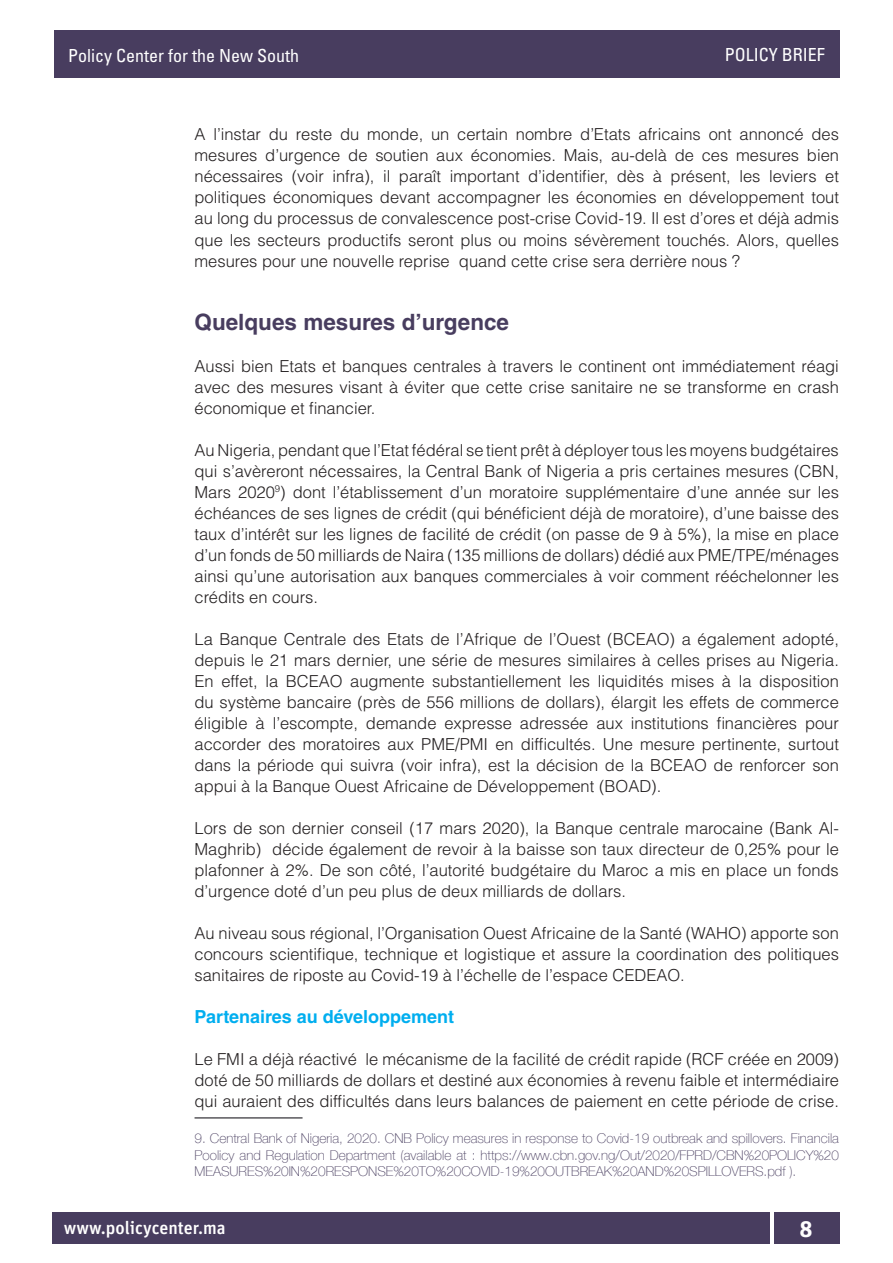
<style>
.page{position:relative;width:893px;height:1263px;background:#fff}
.page>*{position:absolute;margin:0;border:0;box-sizing:border-box;transform-origin:0 0}
.Texte{font:700 22.5px "Helvetica LT Std";color:#483d5f}
.t1{font:700 22.5px "Unit Pro";color:#fff}
.t2{font:condensed 18px "Univers LT Std";color:#fff}
.Texte-2{font:700 18px "Helvetica LT Std";color:#00aeef}
.t3{font:500 18px "Unit Pro";color:#fff}
.Texte-3{font:300 16.5px/21px "Helvetica LT Std";color:#231f20;text-align:justify}
.FootNote{font:100 13.5px/16.2px "Helvetica Neue LT Com";color:#483d5f;text-align:justify}
</style>
<div class="page">
<div style="left:52px;top:1212px;width:718px;height:31px;background:#483d5f"></div>
<div style="left:774px;top:1212px;width:65px;height:31px;background:#483d5f"></div>
<div style="left:54px;top:30px;width:785px;height:48px;background:#483d5f"></div>
<hr style="left:195px;top:1117px;width:108px;height:2px;background:#59585c">
<p class="t2" style="left:68px;top:44px;width:232px">Policy Center for the New South</p>
<p class="t2" style="left:725px;top:43px;width:102px">POLICY BRIEF</p>
<p class="Texte-3" style="left:195px;top:124px;width:646px">A l’instar du reste du monde, un certain nombre d’Etats africains ont annoncé des mesures d’urgence de soutien aux économies. Mais, au-delà de ces mesures bien nécessaires (voir infra), il paraît important d’identifier, dès à présent, les leviers et politiques économiques devant accompagner les économies en développement tout au long du processus de convalescence post-crise Covid-19. Il est d’ores et déjà admis que les secteurs productifs seront plus ou moins sévèrement touchés. Alors, quelles mesures pour une nouvelle reprise quand cette crise sera derrière nous ?</p>
<p class="Texte" style="left:195px;top:308px;width:316px">Quelques mesures d’urgence</p>
<p class="Texte-3" style="left:195px;top:355px;width:646px">Aussi bien Etats et banques centrales à travers le continent ont immédiatement réagi avec des mesures visant à éviter que cette crise sanitaire ne se transforme en crash économique et financier.</p>
<p class="Texte-3" style="left:195px;top:439px;width:646px">Au Nigeria, pendant que l’Etat fédéral se tient prêt à déployer tous les moyens budgétaires qui s’avèreront nécessaires, la Central Bank of Nigeria a pris certaines mesures (CBN, Mars 2020<sup>9</sup>) dont l’établissement d’un moratoire supplémentaire d’une année sur les échéances de ses lignes de crédit (qui bénéficient déjà de moratoire), d’une baisse des taux d’intérêt sur les lignes de facilité de crédit (on passe de 9 à 5%), la mise en place d’un fonds de 50 milliards de Naira (135 millions de dollars) dédié aux PME/TPE/ménages ainsi qu’une autorisation aux banques commerciales à voir comment rééchelonner les crédits en cours.</p>
<p class="Texte-3" style="left:195px;top:628px;width:646px">La Banque Centrale des Etats de l’Afrique de l’Ouest (BCEAO) a également adopté, depuis le 21 mars dernier, une série de mesures similaires à celles prises au Nigeria.<br>En effet, la BCEAO augmente substantiellement les liquidités mises à la disposition du système bancaire (près de 556 millions de dollars), élargit les effets de commerce éligible à l’escompte, demande expresse adressée aux institutions financières pour accorder des moratoires aux PME/PMI en difficultés. Une mesure pertinente, surtout dans la période qui suivra (voir infra), est la décision de la BCEAO de renforcer son appui à la Banque Ouest Africaine de Développement (BOAD).</p>
<p class="Texte-3" style="left:195px;top:817px;width:646px">Lors de son dernier conseil (17 mars 2020), la Banque centrale marocaine (Bank Al-Maghrib) décide également de revoir à la baisse son taux directeur de 0,25% pour le plafonner à 2%. De son côté, l’autorité budgétaire du Maroc a mis en place un fonds d’urgence doté d’un peu plus de deux milliards de dollars.</p>
<p class="Texte-3" style="left:195px;top:922px;width:646px">Au niveau sous régional, l’Organisation Ouest Africaine de la Santé (WAHO) apporte son concours scientifique, technique et logistique et assure la coordination des politiques sanitaires de riposte au Covid-19 à l’échelle de l’espace CEDEAO.</p>
<p class="Texte-2" style="left:195px;top:1005px;width:261px">Partenaires au développement</p>
<p class="Texte-3" style="left:195px;top:1048px;width:646px">Le FMI a déjà réactivé le mécanisme de la facilité de crédit rapide (RCF créée en 2009) doté de 50 milliards de dollars et destiné aux économies à revenu faible et intermédiaire qui auraient des difficultés dans leurs balances de paiement en cette période de crise.</p>
<p class="FootNote" style="left:195px;top:1130px;width:646px">9. Central Bank of Nigeria, 2020. CNB Policy measures in response to Covid-19 outbreak and spillovers. Financila Poolicy and Regulation Department (available at : https://www.cbn.gov.ng/Out/2020/FPRD/CBN%20POLICY%20<br>MEASURES%20IN%20RESPONSE%20TO%20COVID-19%20OUTBREAK%20AND%20SPILLOVERS.pdf ).</p>
<p class="t3" style="left:64px;top:1216px;width:164px">www.policycenter.ma</p>
<h1 class="t1" style="left:799px;top:1214px;width:15px">8</h1>
</div>
